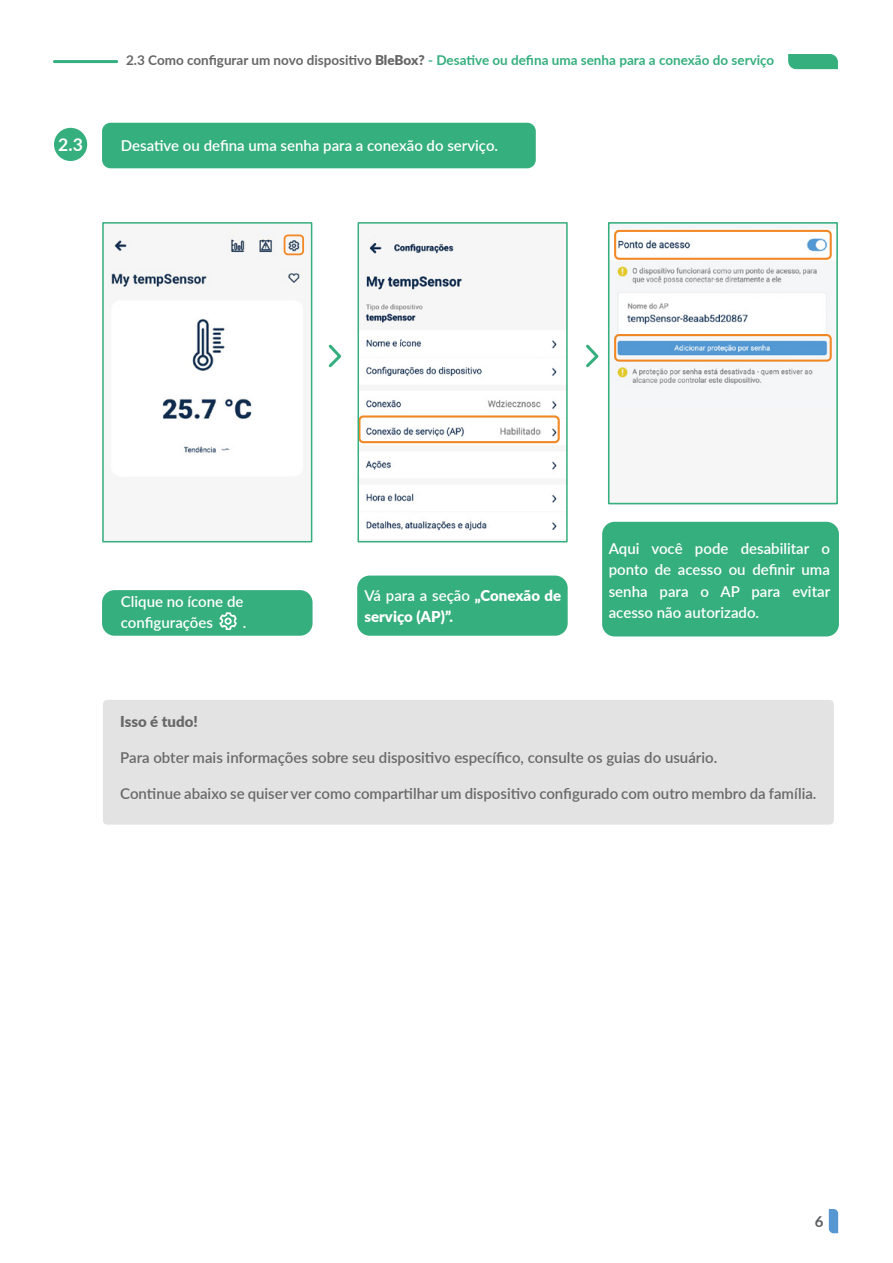
<style>
.page{position:relative;width:893px;height:1263px;background:#fff}
.page>*{position:absolute;margin:0;border:0;box-sizing:border-box;transform-origin:0 0}
.t1{font:700 17.55px "Lato";color:#fff}
.t2{font:600 15px "Lato";color:#696969}
.t3{font:600 15px/21.6px "Lato";color:#fff;text-align:justify}
.t4{font:900 15px/21.6px "Lato";color:#fff}
.t5{font:900 15px "Lato";color:#696969}
.t6{font:700 15px "Lato";color:#5a5c5f}
.t7{font:700 13.5px "Lato";color:#35af7e}
.s1{color:#666}
.s2{font-weight:900;color:#666}
.s3{font-weight:600}
</style>
<div class="page">
<svg style="left:788px;top:54px;width:50px;height:15px"></svg>
<hr style="left:54px;top:60px;width:63px;height:3px;background:#35af7e">
<svg style="left:586px;top:344px;width:13px;height:24px"></svg>
<svg style="left:328px;top:344px;width:14px;height:24px"></svg>
<div style="left:103px;top:700px;width:731px;height:125px;background:#e3e3e3;border-radius:4px"></div>
<div style="left:357px;top:575px;width:211px;height:61px;background:#35af7e;border-radius:13px"></div>
<div style="left:602px;top:522px;width:237px;height:114px;background:#35af7e;border-radius:13px"></div>
<div style="left:102px;top:590px;width:211px;height:46px;background:#35af7e;border-radius:13px"></div>
<div style="left:102px;top:123px;width:434px;height:45px;background:#35af7e;border-radius:9px"></div>
<svg style="left:219px;top:612px;width:18px;height:18px"></svg>
<svg style="left:829px;top:1209px;width:9px;height:24px"></svg>
<div style="left:54px;top:128px;width:33px;height:33px;background:#35af7e;border-radius:50%"></div>
<img style="left:108px;top:226px;width:199px;height:250px">
<div style="left:284px;top:234px;width:20px;height:21px;border:2px solid #f18825;border-radius:3px"></div>
<div style="left:102px;top:222px;width:210px;height:320px;border:2px solid #35af7e"></div>
<img style="left:361px;top:235px;width:196px;height:296px">
<div style="left:358px;top:415px;width:202px;height:28px;border:2px solid #f18825;border-radius:4px"></div>
<div style="left:357px;top:222px;width:211px;height:320px;border:2px solid #35af7e"></div>
<img style="left:611px;top:226px;width:224px;height:173px">
<div style="left:614px;top:230px;width:218px;height:30px;border:2px solid #f18825;border-radius:4px"></div>
<div style="left:614px;top:334px;width:218px;height:28px;border:2px solid #f18825;border-radius:4px"></div>
<div style="left:608px;top:222px;width:230px;height:282px;border:2px solid #35af7e"></div>
<p class="t1" style="left:58px;top:132px;width:26px">2.3</p>
<p class="t7" style="left:126px;top:50px;width:650px"><span class="s1">2.3 Como configurar um novo dispositivo</span> <span class="s2">BleBox?</span> - Desative ou defina uma senha para a conexão do serviço</p>
<p class="t3" style="left:121px;top:134px;width:379px">Desative ou defina uma senha para a conexão do serviço.</p>
<p class="t3" style="left:121px;top:590px;width:124px">Clique no ícone de configurações</p>
<p class="t3" style="left:243px;top:611px;width:5px">.</p>
<p class="t4" style="left:364px;top:584px;width:198px"><span class="s3">Vá para a seção</span> „Conexão de serviço (AP)”.</p>
<p class="t3" style="left:609px;top:537px;width:223px">Aqui você pode desabilitar o ponto de acesso ou definir uma senha para o AP para evitar acesso não autorizado.</p>
<p class="t5" style="left:120px;top:711px;width:79px">Isso é tudo!</p>
<p class="t2" style="left:120px;top:747px;width:598px">Para obter mais informações sobre seu dispositivo específico, consulte os guias do usuário.</p>
<p class="t2" style="left:120px;top:783px;width:698px">Continue abaixo se quiser ver como compartilhar um dispositivo configurado com outro membro da família.</p>
<p class="t6" style="left:815px;top:1210px;width:10px">6</p>
</div>
